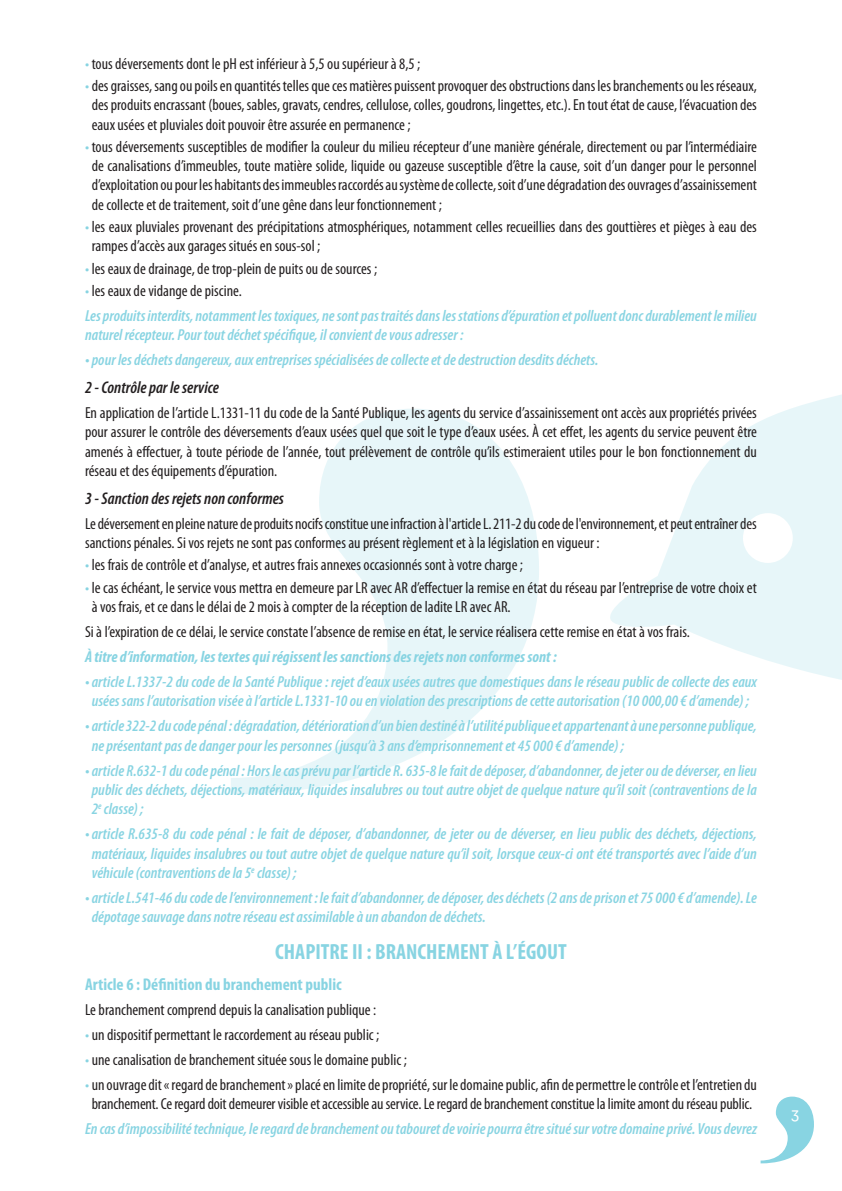
<style>
.page{position:relative;width:842px;height:1191px;background:#fff}
.page>*{position:absolute;margin:0;border:0;box-sizing:border-box;transform-origin:0 0}
.t1{font:700 condensed 22px "Myriad Pro";color:#88d4e2}
.t2{font:italic 600 condensed 17px "Myriad Pro";color:#231f20}
.t3{font:700 condensed 17px "Myriad Pro";color:#88d4e2}
.t4{font:condensed 16px/19.4px "Myriad Pro";color:#231f20;text-align:justify}
.t5{font:italic 600 condensed 16px/19.4px "Myriad Pro";color:#88d4e2}
.t6{font:italic 700 condensed 16px "Myriad Pro";color:#88d4e2}
.t7{font:16px "Fengardo Neue";color:#fff}
.s1{color:#88d4e2}
</style>
<div class="page">
<svg style="left:761px;top:1096px;width:53px;height:67px"></svg>
<svg style="left:231px;top:409px;width:308px;height:385px"></svg>
<svg style="left:610px;top:394px;width:232px;height:286px;fill:#e7f6f9"></svg>
<p class="t4" style="left:85px;top:54px;width:337px"><span class="s1">•</span> tous déversements dont le pH est inférieur à 5,5 ou supérieur à 8,5 ;</p>
<p class="t4" style="left:92px;top:76px;width:667px;text-indent:-7px"><span class="s1">•</span> des graisses, sang ou poils en quantités telles que ces matières puissent provoquer des obstructions dans les branchements ou les réseaux, des produits encrassant (boues, sables, gravats, cendres, cellulose, colles, goudrons, lingettes, etc.). En tout état de cause, l’évacuation des eaux usées et pluviales doit pouvoir être assurée en permanence ;</p>
<p class="t4" style="left:92px;top:137px;width:667px;text-indent:-7px"><span class="s1">•</span> tous déversements susceptibles de modifier la couleur du milieu récepteur d’une manière générale, directement ou par l’intermédiaire de canalisations d’immeubles, toute matière solide, liquide ou gazeuse susceptible d’être la cause, soit d’un danger pour le personnel d’exploitation ou pour les habitants des immeubles raccordés au système de collecte, soit d’une dégradation des ouvrages d’assainissement de collecte et de traitement, soit d’une gêne dans leur fonctionnement ;</p>
<p class="t4" style="left:92px;top:217px;width:667px;text-indent:-7px"><span class="s1">•</span> les eaux pluviales provenant des précipitations atmosphériques, notamment celles recueillies dans des gouttières et pièges à eau des rampes d’accès aux garages situés en sous-sol ;</p>
<p class="t4" style="left:85px;top:258px;width:294px"><span class="s1">•</span> les eaux de drainage, de trop-plein de puits ou de sources ;</p>
<p class="t4" style="left:85px;top:280px;width:158px"><span class="s1">•</span> les eaux de vidange de piscine.</p>
<p class="t5" style="left:85px;top:305px;width:673px">Les produits interdits, notamment les toxiques, ne sont pas traités dans les stations d’épuration et polluent donc durablement le milieu naturel récepteur. Pour tout déchet spécifique, il convient de vous adresser :</p>
<p class="t5" style="left:85px;top:350px;width:515px">• pour les déchets dangereux, aux entreprises spécialisées de collecte et de destruction desdits déchets.</p>
<p class="t2" style="left:85px;top:377px;width:135px">2 - Contrôle par le service</p>
<p class="t4" style="left:85px;top:403px;width:673px">En application de l’article L.1331-11 du code de la Santé Publique, les agents du service d’assainissement ont accès aux propriétés privées pour assurer le contrôle des déversements d’eaux usées quel que soit le type d’eaux usées. À cet effet, les agents du service peuvent être amenés à effectuer, à toute période de l’année, tout prélèvement de contrôle qu’ils estimeraient utiles pour le bon fonctionnement du réseau et des équipements d’épuration.</p>
<p class="t2" style="left:85px;top:488px;width:201px">3 - Sanction des rejets non conformes</p>
<p class="t4" style="left:85px;top:513px;width:673px">Le déversement en pleine nature de produits nocifs constitue une infraction à l'article L. 211-2 du code de l'environnement, et peut entraîner des sanctions pénales. Si vos rejets ne sont pas conformes au présent règlement et à la législation en vigueur :</p>
<p class="t4" style="left:85px;top:555px;width:439px"><span class="s1">•</span> les frais de contrôle et d’analyse, et autres frais annexes occasionnés sont à votre charge ;</p>
<p class="t4" style="left:92px;top:577px;width:667px;text-indent:-7px"><span class="s1">•</span> le cas échéant, le service vous mettra en demeure par LR avec AR d’effectuer la remise en état du réseau par l’entreprise de votre choix et à vos frais, et ce dans le délai de 2 mois à compter de la réception de ladite LR avec AR.</p>
<p class="t4" style="left:85px;top:622px;width:606px">Si à l’expiration de ce délai, le service constate l’absence de remise en état, le service réalisera cette remise en état à vos frais.</p>
<p class="t6" style="left:85px;top:646px;width:473px">À titre d’information, les textes qui régissent les sanctions des rejets non conformes sont :</p>
<p class="t5" style="left:85px;top:671px;width:673px;text-align:center">• article L.1337-2 du code de la Santé Publique : rejet d’eaux usées autres que domestiques dans le réseau public de collecte des eaux usées sans l’autorisation visée à l’article L.1331-10 ou en violation des prescriptions de cette autorisation (10 000,00 € d’amende) ;</p>
<p class="t5" style="left:92px;top:716px;width:667px;text-indent:-7px">• article 322-2 du code pénal : dégradation, détérioration d’un bien destiné à l’utilité publique et appartenant à une personne publique, ne présentant pas de danger pour les personnes (jusqu’à 3 ans d’emprisonnement et 45 000 € d’amende) ;</p>
<p class="t5" style="left:92px;top:760px;width:667px;text-align:justify;text-indent:-7px">• article R.632-1 du code pénal : Hors le cas prévu par l’article R. 635-8 le fait de déposer, d’abandonner, de jeter ou de déverser, en lieu public des déchets, déjections, matériaux, liquides insalubres ou tout autre objet de quelque nature qu’il soit (contraventions de la 2<sup>e</sup> classe) ;</p>
<p class="t5" style="left:92px;top:824px;width:667px;text-align:justify;text-indent:-7px">• article R.635-8 du code pénal : le fait de déposer, d’abandonner, de jeter ou de déverser, en lieu public des déchets, déjections, matériaux, liquides insalubres ou tout autre objet de quelque nature qu’il soit, lorsque ceux-ci ont été transportés avec l’aide d’un véhicule (contraventions de la 5<sup>e</sup> classe) ;</p>
<p class="t5" style="left:92px;top:888px;width:667px;text-indent:-7px">• article L.541-46 du code de l’environnement : le fait d’abandonner, de déposer, des déchets (2 ans de prison et 75 000 € d’amende). Le dépotage sauvage dans notre réseau est assimilable à un abandon de déchets.</p>
<p class="t1" style="left:275px;top:938px;width:293px">CHAPITRE II : BRANCHEMENT À L’ÉGOUT</p>
<p class="t3" style="left:85px;top:973px;width:258px">Article 6 : Définition du branchement public</p>
<p class="t4" style="left:85px;top:999px;width:293px">Le branchement comprend depuis la canalisation publique :</p>
<p class="t4" style="left:85px;top:1024px;width:296px"><span class="s1">•</span> un dispositif permettant le raccordement au réseau public ;</p>
<p class="t4" style="left:85px;top:1049px;width:323px"><span class="s1">•</span> une canalisation de branchement située sous le domaine public ;</p>
<p class="t4" style="left:85px;top:1074px;width:673px;text-align:center"><span class="s1">•</span> un ouvrage dit « regard de branchement » placé en limite de propriété, sur le domaine public, afin de permettre le contrôle et l’entretien du branchement. Ce regard doit demeurer visible et accessible au service. Le regard de branchement constitue la limite amont du réseau public.</p>
<p class="t5" style="left:85px;top:1119px;width:673px">En cas d’impossibilité technique, le regard de branchement ou tabouret de voirie pourra être situé sur votre domaine privé. Vous devrez</p>
<p class="t7" style="left:791px;top:1104px;width:10px">3</p>
</div>
